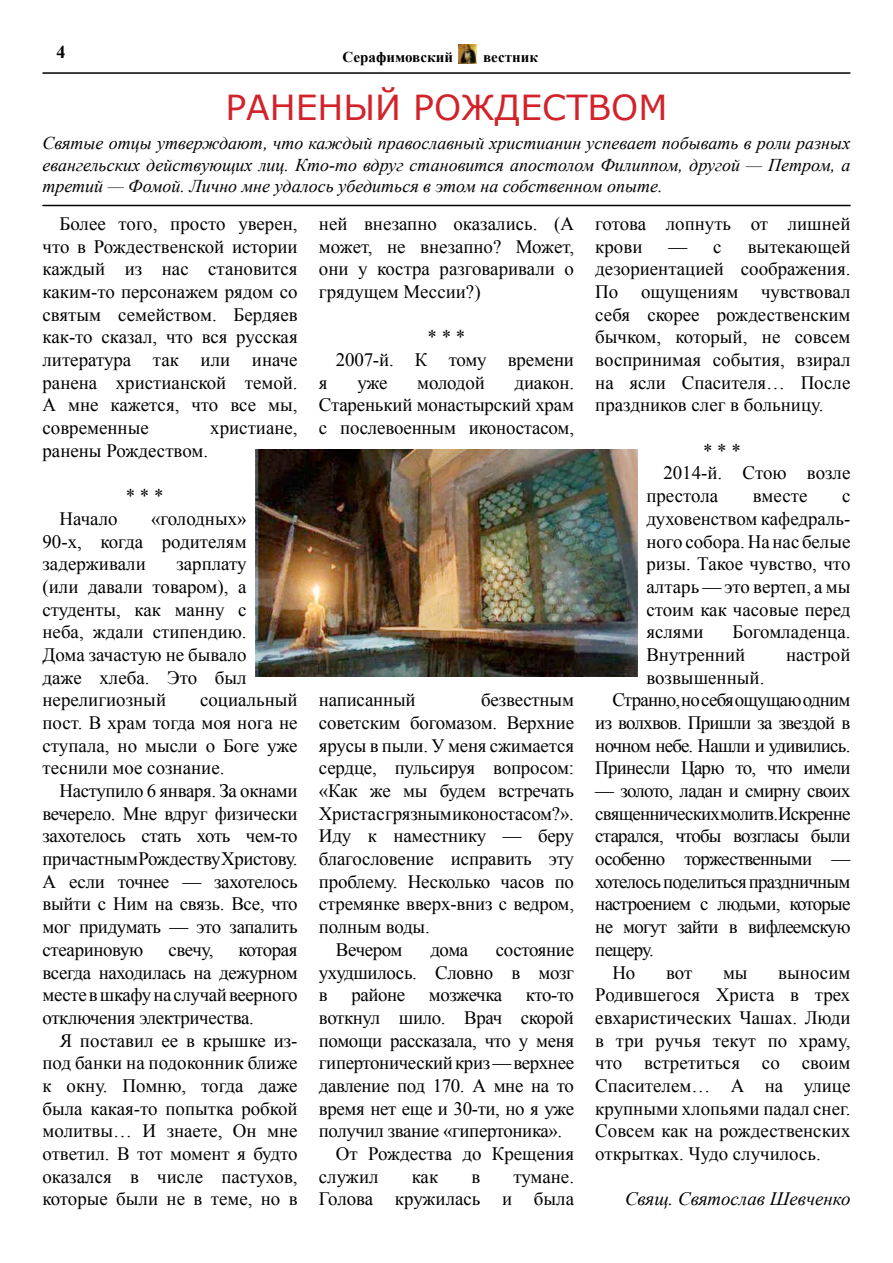
<style>
.page{position:relative;width:893px;height:1263px;background:#fff}
.page>*{position:absolute;margin:0;border:0;box-sizing:border-box;transform-origin:0 0}
.t1{font:34.5px "MS Reference Sans Serif";color:#d2232a}
.t2{font:18.9px/22.6px "Times New Roman";letter-spacing:-.01em;color:#000;text-align:justify}
.t3{font:18.9px "Times New Roman";letter-spacing:-.04em;color:#000}
.t4{font:italic 18.9px "Times New Roman";color:#000}
.t5{font:italic 18px/21.6px "Times New Roman";color:#000;text-align:justify}
.t6{font:700 18px "Times New Roman";color:#000}
.t7{font:700 15px "Times New Roman";color:#000}
</style>
<div class="page">
<hr style="left:43px;top:72px;width:807px;height:2px;background:#000">
<img style="left:459px;top:44px;width:18px;height:19px">
<img style="left:255px;top:449px;width:383px;height:228px">
<hr style="left:43px;top:205px;width:807px;height:1px;background:#000">
<p class="t6" style="left:56px;top:40px;width:10px">4</p>
<p class="t7" style="left:343px;top:47px;width:112px">Серафимовский</p>
<p class="t7" style="left:483px;top:47px;width:56px">вестник</p>
<h1 class="t1" style="left:225px;top:85px;width:444px">РАНЕНЫЙ РОЖДЕСТВОМ</h1>
<p class="t5" style="left:43px;top:132px;width:809px">Святые отцы утверждают, что каждый православный христианин успевает побывать в роли разных евангельских действующих лиц. Кто-то вдруг становится апостолом Филиппом, другой — Петром, а третий — Фомой. Лично мне удалось убедиться в этом на собственном опыте.</p>
<p class="t2" style="left:43px;top:212px;width:257px;text-indent:17px">Более того, просто уверен, что в Рождественской истории каждый из нас становится каким-то персонажем рядом со святым семейством. Бердяев как-то сказал, что вся русская литература так или иначе ранена христианской темой.<br>А мне кажется, что все мы, современные</p>
<p class="t2" style="left:210px;top:416px;width:89px">христиане,</p>
<p class="t2" style="left:43px;top:439px;width:167px">ранены Рождеством.</p>
<p class="t2" style="left:126px;top:484px;width:39px">* * *</p>
<p class="t2" style="left:60px;top:507px;width:60px">Начало</p>
<p class="t2" style="left:43px;top:507px;width:206px;text-indent:108px">«голодных» 90-х, когда родителям задерживали</p>
<p class="t2" style="left:43px;top:552px;width:206px;text-indent:134px">зарплату (или давали товаром), а студенты, как манну с неба, ждали стипендию.<br>Дома зачастую не бывало даже хлеба. Это был нерелигиозный</p>
<p class="t2" style="left:43px;top:688px;width:257px;text-indent:158px">социальный пост. В храм тогда моя нога не ступала, но мысли о Боге уже теснили мое сознание.</p>
<p class="t2" style="left:43px;top:779px;width:257px;text-indent:17px">Наступило 6 января. За окнами вечерело. Мне вдруг физически захотелось стать хоть чем-то причастным Рождеству Христову.<br>А если точнее — захотелось выйти с Ним на связь. Все, что мог придумать — это запалить стеариновую</p>
<p class="t2" style="left:168px;top:938px;width:47px">свечу,</p>
<p class="t2" style="left:43px;top:938px;width:257px;text-indent:196px">которая всегда находилась на дежурном месте в шкафу на случай веерного отключения электричества.</p>
<p class="t2" style="left:43px;top:1028px;width:257px;text-indent:17px">Я поставил ее в крышке из&shy;под банки на подоконник ближе к окну. Помню, тогда даже была какая-то попытка робкой молитвы… И знаете, Он мне ответил. В тот момент я будто оказался в числе пастухов, которые были не в теме, но в</p>
<p class="t2" style="left:319px;top:212px;width:257px">ней внезапно оказались. (А может, не внезапно? Может, они у костра разговаривали о грядущем Мессии?)</p>
<p class="t2" style="left:336px;top:325px;width:240px;text-indent:92px">* * *<br>2007-й. К тому времени</p>
<p class="t2" style="left:319px;top:371px;width:10px">я</p>
<p class="t2" style="left:357px;top:371px;width:32px">уже</p>
<p class="t2" style="left:417px;top:371px;width:69px">молодой</p>
<p class="t2" style="left:319px;top:371px;width:257px;text-indent:196px">диакон.<br>Старенький монастырский храм с послевоенным иконостасом,</p>
<p class="t2" style="left:319px;top:688px;width:98px">написанный</p>
<p class="t2" style="left:481px;top:688px;width:94px">безвестным</p>
<p class="t2" style="left:319px;top:711px;width:257px">советским богомазом. Верхние</p>
<p class="t2" style="left:319px;top:734px;width:257px">ярусы в пыли. У меня сжимается</p>
<p class="t2" style="left:319px;top:756px;width:257px">сердце, пульсируя вопросом:</p>
<p class="t2" style="left:319px;top:779px;width:257px">«Как же мы будем встречать</p>
<p class="t2" style="left:319px;top:802px;width:256px">Христа с грязным иконостасом?».</p>
<p class="t2" style="left:319px;top:824px;width:257px">Иду к наместнику — беру</p>
<p class="t2" style="left:319px;top:847px;width:257px">благословение исправить эту</p>
<p class="t2" style="left:319px;top:870px;width:257px">проблему. Несколько часов по</p>
<p class="t2" style="left:319px;top:892px;width:257px">стремянке вверх-вниз с ведром,</p>
<p class="t2" style="left:319px;top:915px;width:112px">полным воды.</p>
<p class="t2" style="left:336px;top:938px;width:68px">Вечером</p>
<p class="t2" style="left:430px;top:938px;width:39px">дома</p>
<p class="t2" style="left:496px;top:938px;width:80px">состояние</p>
<p class="t2" style="left:319px;top:960px;width:257px">ухудшилось. Словно в мозг</p>
<p class="t2" style="left:319px;top:983px;width:257px">в районе мозжечка кто-то</p>
<p class="t2" style="left:319px;top:1006px;width:257px">воткнул шило. Врач скорой</p>
<p class="t2" style="left:319px;top:1028px;width:257px">помощи рассказала, что у меня</p>
<p class="t2" style="left:319px;top:1051px;width:257px">гипертонический криз — верхнее</p>
<p class="t2" style="left:319px;top:1074px;width:257px">давление под 170. А мне на то</p>
<p class="t2" style="left:319px;top:1097px;width:257px">время нет еще и 30-ти, но я уже</p>
<p class="t2" style="left:319px;top:1119px;width:245px">получил звание «гипертоника».</p>
<p class="t2" style="left:336px;top:1142px;width:240px">От Рождества до Крещения</p>
<p class="t2" style="left:319px;top:1165px;width:61px">служил</p>
<p class="t2" style="left:412px;top:1165px;width:28px">как</p>
<p class="t2" style="left:471px;top:1165px;width:10px">в</p>
<p class="t2" style="left:319px;top:1165px;width:257px;text-align:right">тумане.<br>Голова кружилась и была</p>
<p class="t2" style="left:595px;top:212px;width:257px">готова лопнуть от лишней крови</p>
<p class="t2" style="left:595px;top:235px;width:257px;text-indent:152px">вытекающей дезориентацией соображения.<br>По ощущениям чувствовал себя скорее рождественским бычком, который, не совсем воспринимая события, взирал на ясли Спасителя… После праздников слег в больницу.</p>
<p class="t2" style="left:703px;top:439px;width:39px">* * *</p>
<p class="t2" style="left:663px;top:461px;width:189px">2014-й. Стою возле</p>
<p class="t2" style="left:646px;top:484px;width:73px">престола</p>
<p class="t2" style="left:753px;top:484px;width:56px">вместе</p>
<p class="t2" style="left:668px;top:235px;width:55px">— с</p>
<p class="t2" style="left:646px;top:484px;width:206px;text-indent:196px">с духовенством кафедраль&shy;ного собора. На нас белые ризы. Такое чувство, что алтарь — это вертеп, а мы стоим как часовые перед яслями</p>
<p class="t2" style="left:646px;top:620px;width:206px;text-indent:86px">Богомладенца.<br>Внутренний</p>
<p class="t2" style="left:786px;top:643px;width:66px">настрой</p>
<p class="t2" style="left:646px;top:666px;width:120px">возвышенный.</p>
<p class="t3" style="left:612px;top:687px;width:240px">Странно, но себя ощущаю одним</p>
<p class="t3" style="left:595px;top:710px;width:257px">из волхвов. Пришли за звездой в</p>
<p class="t3" style="left:595px;top:733px;width:257px">ночном небе. Нашли и удивились.</p>
<p class="t3" style="left:595px;top:755px;width:257px">Принесли Царю то, что имели</p>
<p class="t3" style="left:595px;top:778px;width:257px">— золото, ладан и смирну своих</p>
<p class="t3" style="left:595px;top:801px;width:257px">священнических молитв. Искренне</p>
<p class="t3" style="left:595px;top:823px;width:257px">старался, чтобы возгласы были</p>
<p class="t3" style="left:595px;top:846px;width:257px">особенно торжественными —</p>
<p class="t3" style="left:595px;top:869px;width:257px">хотелось поделиться праздничным</p>
<p class="t3" style="left:595px;top:891px;width:257px">настроением с людьми, которые</p>
<p class="t3" style="left:595px;top:914px;width:257px">не могут зайти в вифлеемскую</p>
<p class="t2" style="left:595px;top:938px;width:60px">пещеру.</p>
<p class="t2" style="left:612px;top:960px;width:25px">Но</p>
<p class="t2" style="left:666px;top:960px;width:28px">вот</p>
<p class="t2" style="left:723px;top:960px;width:26px">мы</p>
<p class="t2" style="left:595px;top:960px;width:257px;text-indent:183px">выносим Родившегося Христа в трех евхаристических Чашах. Люди в три ручья текут по храму, что встретиться со своим Спасителем… А на улице крупными хлопьями падал снег.<br>Совсем как на рождественских открытках. Чудо случилось.</p>
<p class="t4" style="left:625px;top:1186px;width:227px">Свящ. Святослав Шевченко</p>
</div>
